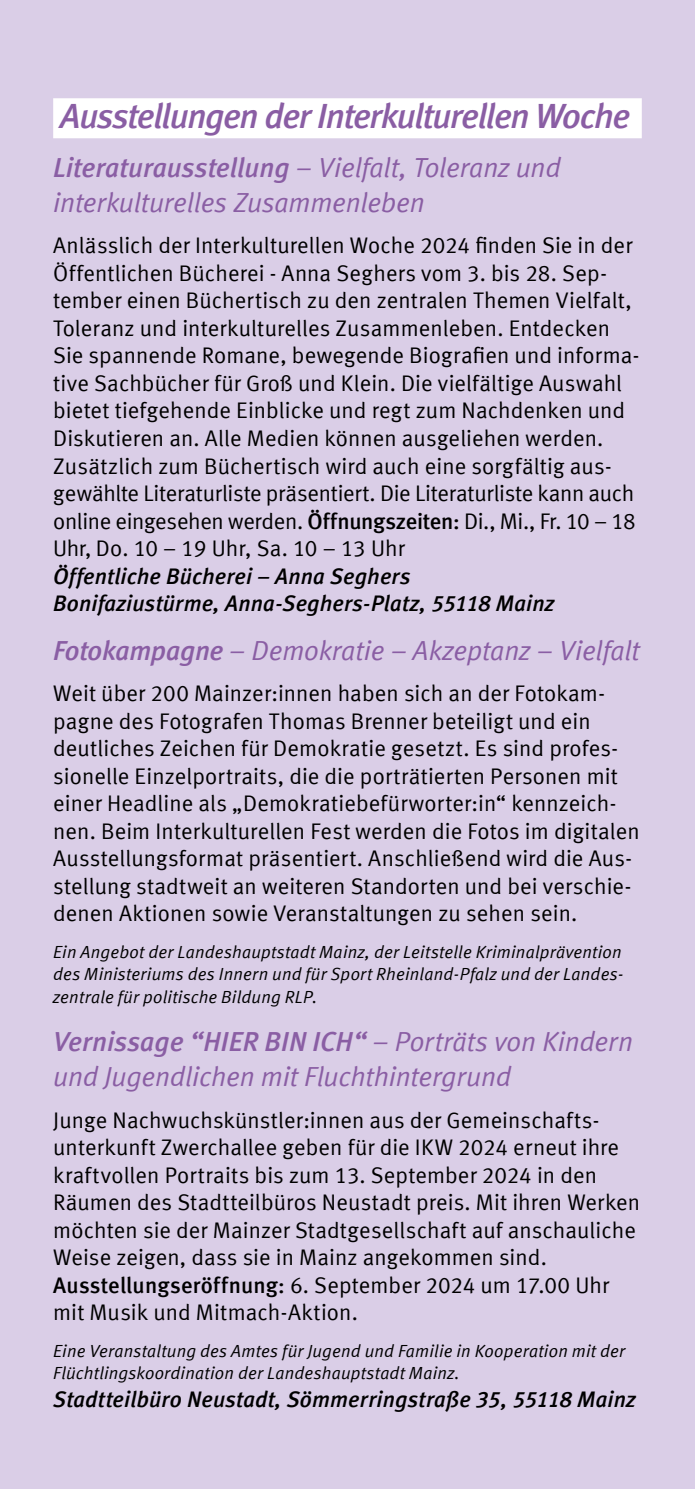
<style>
.page{position:relative;width:695px;height:1489px;background:#fff}
.page>*{position:absolute;margin:0;border:0;box-sizing:border-box;transform-origin:0 0}
.t1{font:italic 700 35px "Mainz Meta";letter-spacing:-.035em;color:#8a5ea4}
.t2{font:italic 27.5px/35px "Mainz Meta";letter-spacing:-.005em;color:#8a5ea4}
.t3{font:22.5px/27.5px "Mainz Meta";letter-spacing:.005em;color:#000}
.t4{font:italic 700 22.5px/27.5px "Mainz Meta";letter-spacing:.005em;color:#000}
.t5{font:italic 17.5px/22.5px "Mainz Meta";letter-spacing:.015em;color:#000;text-align:justify}
.s1{font-weight:700}
</style>
<div class="page">
<div style="left:0;top:0;width:694px;height:1488px;background:#dacee7"></div>
<div style="left:53px;top:98px;width:588px;height:40px;background:#fff"></div>
<p class="t1" style="left:60px;top:95px;width:571px">Ausstellungen der Interkulturellen Woche</p>
<p class="t2" style="left:53px;top:150px;width:509px"><span class="s1">Literaturausstellung</span> – Vielfalt, Toleranz und interkulturelles Zusammenleben</p>
<p class="t3" style="left:53px;top:231px;width:580px">Anlässlich der Interkulturellen Woche 2024 finden Sie in der</p>
<p class="t3" style="left:53px;top:259px;width:587px">Öffentlichen Bücherei - Anna Seghers vom 3. bis 28. Sep&shy;tember einen Büchertisch zu den zentralen Themen Vielfalt, Toleranz und interkulturelles Zusammenleben. Entdecken Sie spannende Romane, bewegende Biografien und informa&shy;tive Sachbücher für Groß und Klein. Die vielfältige Auswahl bietet tiefgehende Einblicke und regt zum Nachdenken und Diskutieren an. Alle Medien können ausgeliehen werden.<br>Zusätzlich zum Büchertisch wird auch eine sorgfältig aus&shy;gewählte Literaturliste präsentiert. Die Literaturliste kann auch online eingesehen werden. <span class="s1">Öffnungszeiten:</span> Di., Mi., Fr. 10 – 18<br>Uhr, Do. 10 – 19 Uhr, Sa. 10 – 13 Uhr</p>
<p class="t4" style="left:53px;top:561px;width:502px">Öffentliche Bücherei – Anna Seghers<br>Bonifaziustürme, Anna-Seghers-Platz, 55118 Mainz</p>
<p class="t2" style="left:53px;top:632px;width:588px"><span class="s1">Fotokampagne</span> – Demokratie – Akzeptanz – Vielfalt</p>
<p class="t3" style="left:53px;top:679px;width:588px">Weit über 200 Mainzer:innen haben sich an der Fotokam&shy;pagne des Fotografen Thomas Brenner beteiligt und ein deutliches Zeichen für Demokratie gesetzt. Es sind profes&shy;sionelle Einzelportraits, die die porträtierten Personen mit einer Headline als „Demokratiebefürworter:in“ kennzeich&shy;nen. Beim Interkulturellen Fest werden die Fotos im digitalen Ausstellungsformat präsentiert. Anschließend wird die Aus&shy;stellung stadtweit an weiteren Standorten und bei verschie&shy;denen Aktionen sowie Veranstaltungen zu sehen sein.</p>
<p class="t5" style="left:53px;top:940px;width:571px">Ein Angebot der Landeshauptstadt Mainz, der Leitstelle Kriminalprävention des Ministeriums des Innern und für Sport Rheinland-Pfalz und der Landes&shy;zentrale für politische Bildung RLP.</p>
<p class="t2" style="left:53px;top:1023px;width:581px"><span class="s1">Vernissage “HIER BIN ICH“</span> – Porträts von Kindern und Jugendlichen mit Fluchthintergrund</p>
<p class="t3" style="left:53px;top:1105px;width:588px">Junge Nachwuchskünstler:innen aus der Gemeinschafts&shy;unterkunft Zwerchallee geben für die IKW 2024 erneut ihre kraftvollen Portraits bis zum 13. September 2024 in den Räumen des Stadtteilbüros Neustadt preis. Mit ihren Werken möchten sie der Mainzer Stadtgesellschaft auf anschauliche Weise zeigen, dass sie in Mainz angekommen sind.<br><span class="s1">Ausstellungseröffnung:</span> 6. September 2024 um 17.00 Uhr mit Musik und Mitmach-Aktion.</p>
<p class="t5" style="left:53px;top:1338px;width:573px">Eine Veranstaltung des Amtes für Jugend und Familie in Kooperation mit der<br>Flüchtlingskoordination der Landeshauptstadt Mainz.</p>
<h5 class="t4" style="left:53px;top:1384px;width:584px">Stadtteilbüro Neustadt, Sömmerringstraße 35, 55118 Mainz</h5>
</div>
